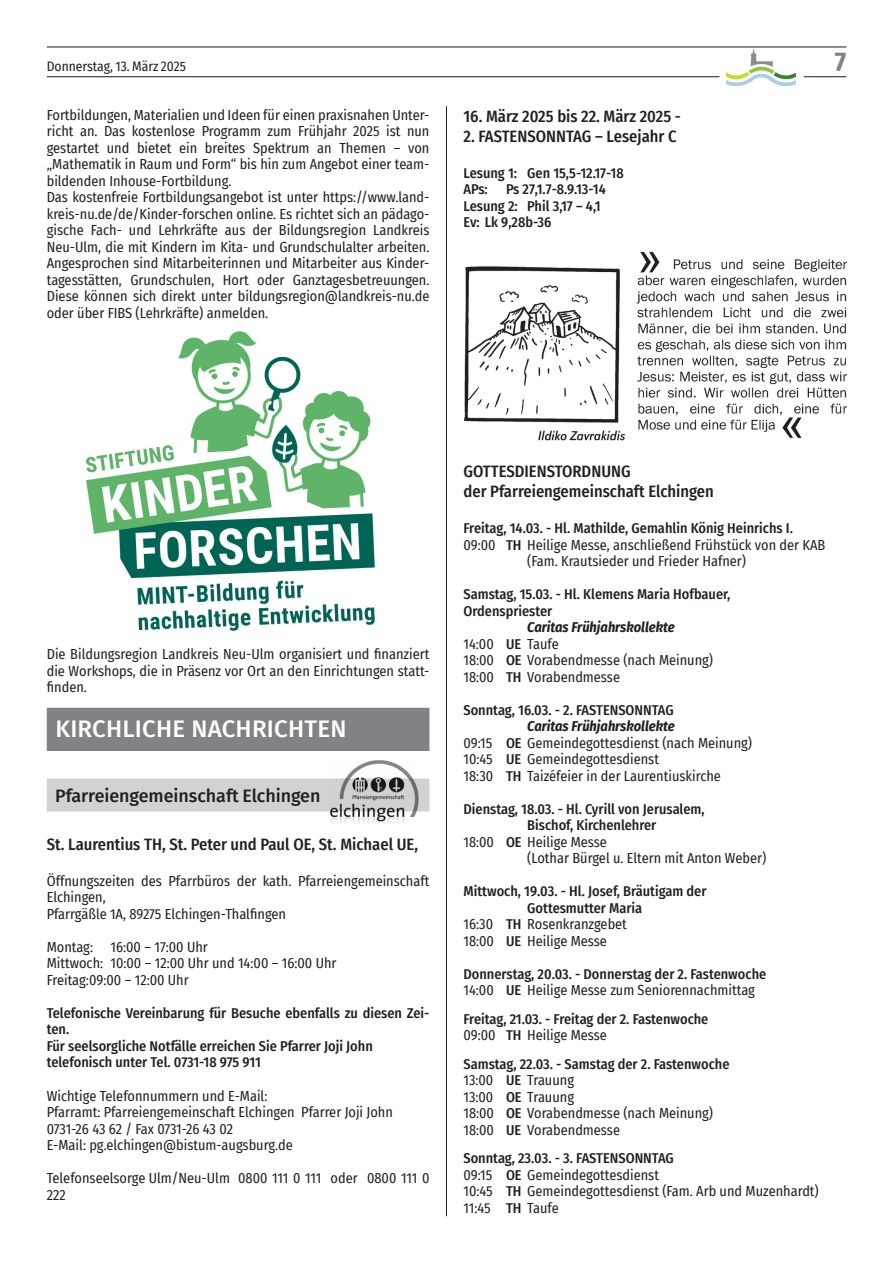
<style>
.page{position:relative;width:893px;height:1263px;background:#fff}
.page>*{position:absolute;margin:0;border:0;box-sizing:border-box;transform-origin:0 0}
.t1{font:700 27px "Fira Sans Condensed";color:#808285}
.t2{font:500 24px "Fira Sans";letter-spacing:.01em;color:#fff}
.t3{font:500 18px "Fira Sans";color:#231f20}
.t4{font:500 16.5px/19.8px "Fira Sans Condensed";color:#231f20}
.t5{font:14.25px/16.5px "Fira Sans Condensed";color:#231f20}
.t6{font:500 14.25px/16.5px "Fira Sans Condensed";color:#231f20}
.t7{font:13.5px "Fira Sans Condensed";color:#231f20}
.s1{font-weight:500}
.s2{font-weight:700;font-style:italic}
.s3{font-weight:400}
</style>
<div class="page">
<hr style="left:446px;top:106px;width:1px;height:1110px;background:#231f20">
<hr style="left:804px;top:76px;width:42px;height:1px;background:#101a21">
<hr style="left:47px;top:76px;width:672px;height:1px;background:#101a21">
<hr style="left:47px;top:47px;width:799px;height:1px;background:#101a21">
<img style="left:727px;top:48px;width:68px;height:38px">
<img style="left:86px;top:331px;width:289px;height:300px">
<div style="left:47px;top:708px;width:382px;height:42px;background:#808285"></div>
<div style="left:47px;top:778px;width:382px;height:33px;background:#d1d2d4"></div>
<img style="left:329px;top:760px;width:90px;height:63px">
<img style="left:464px;top:251px;width:382px;height:190px">
<p class="t7" style="left:47px;top:56px;width:141px">Donnerstag, 13. März 2025</p>
<h1 class="t1" style="left:835px;top:39px;width:13px">7</h1>
<p class="t5" style="left:47px;top:106px;width:384px">Fortbildungen, Materialien und Ideen für einen praxisnahen Unter&shy;richt an. Das kostenlose Programm zum Frühjahr 2025 ist nun gestartet und bietet ein breites Spektrum an Themen – von „Mathematik in Raum und Form“ bis hin zum Angebot einer team&shy;bildenden Inhouse-Fortbildung.<br>Das kostenfreie Fortbildungsangebot ist unter https://www.land&shy;kreis-nu.de/de/Kinder-forschen online. Es richtet sich an pädago&shy;gische Fach- und Lehrkräfte aus der Bildungsregion Landkreis Neu-Ulm, die mit Kindern im Kita- und Grundschulalter arbeiten.<br>Angesprochen sind Mitarbeiterinnen und Mitarbeiter aus Kinder&shy;tagesstätten, Grundschulen, Hort oder Ganztagesbetreuungen.<br>Diese können sich direkt unter bildungsregion@landkreis-nu.de oder über FIBS (Lehrkräfte) anmelden.</p>
<p class="t4" style="left:463px;top:105px;width:219px">16. März 2025 bis 22. März 2025 -</p>
<p class="t4" style="left:463px;top:125px;width:215px">2. FASTENSONNTAG – Lesejahr C</p>
<p class="t6" style="left:463px;top:164px;width:162px">Lesung 1: Gen 15,5-12.17-18<br>APs:</p>
<p class="t6" style="left:463px;top:180px;width:144px;text-indent:43px">Ps 27,1.7-8.9.13-14<br>Lesung 2: Phil 3,17 – 4,1<br>Ev: Lk 9,28b-36</p>
<p class="t5" style="left:47px;top:645px;width:384px;text-align:justify">Die Bildungsregion Landkreis Neu-Ulm organisiert und finanziert die Workshops, die in Präsenz vor Ort an den Einrichtungen statt&shy;finden.</p>
<h2 class="t2" style="left:55px;top:709px;width:293px">KIRCHLICHE NACHRICHTEN</h2>
<p class="t3" style="left:55px;top:781px;width:267px">Pfarreiengemeinschaft Elchingen</p>
<p class="t4" style="left:47px;top:833px;width:373px">St. Laurentius TH, St. Peter und Paul OE, St. Michael UE,</p>
<p class="t5" style="left:47px;top:872px;width:384px">Öffnungszeiten des Pfarrbüros der kath. Pfarreiengemeinschaft<br>Elchingen,<br>Pfarrgäßle 1A, 89275 Elchingen-Thalfingen</p>
<p class="t5" style="left:47px;top:938px;width:291px">Montag: 16:00 – 17:00 Uhr<br>Mittwoch: 10:00 – 12:00 Uhr und 14:00 – 16:00 Uhr<br>Freitag:09:00 – 12:00 Uhr</p>
<p class="t6" style="left:47px;top:1004px;width:384px">Telefonische Vereinbarung für Besuche ebenfalls zu diesen Zei&shy;ten.<br>Für seelsorgliche Notfälle erreichen Sie Pfarrer Joji John telefonisch unter Tel. 0731-18 975 911</p>
<p class="t5" style="left:47px;top:1087px;width:348px">Wichtige Telefonnummern und E-Mail:<br>Pfarramt: Pfarreiengemeinschaft Elchingen Pfarrer Joji John 0731-26 43 62 / Fax 0731-26 43 02<br>E-Mail: pg.elchingen@bistum-augsburg.de</p>
<p class="t5" style="left:47px;top:1169px;width:384px">Telefonseelsorge Ulm/Neu-Ulm 0800 111 0 111 oder 0800 111 0<br>222</p>
<p class="t4" style="left:463px;top:460px;width:252px">GOTTESDIENSTORDNUNG<br>der Pfarreiengemeinschaft Elchingen</p>
<p class="t6" style="left:463px;top:519px;width:331px">Freitag, 14.03. - Hl. Mathilde, Gemahlin König Heinrichs I.</p>
<p class="t5" style="left:463px;top:536px;width:363px">09:00 <span class="s1">TH</span> Heilige Messe, anschließend Frühstück von der KAB</p>
<p class="t5" style="left:527px;top:552px;width:220px">(Fam. Krautsieder und Frieder Hafner)</p>
<p class="t6" style="left:463px;top:585px;width:268px">Samstag, 15.03. - Hl. Klemens Maria Hofbauer,<br>Ordenspriester</p>
<p class="t5" style="left:463px;top:618px;width:251px;text-indent:64px"><span class="s2">Caritas Frühjahrskollekte<br></span>14:00 <span class="s1">UE</span> Taufe<br>18:00 <span class="s1">OE</span> Vorabendmesse (nach Meinung)<br>18:00 <span class="s1">TH</span> Vorabendmesse</p>
<p class="t6" style="left:463px;top:701px;width:212px">Sonntag, 16.03. - 2. FASTENSONNTAG</p>
<p class="t5" style="left:463px;top:717px;width:290px;text-indent:64px"><span class="s2">Caritas Frühjahrskollekte<br></span>09:15 <span class="s1">OE</span> Gemeindegottesdienst (nach Meinung)<br>10:45 <span class="s1">UE</span> Gemeindegottesdienst<br>18:30 <span class="s1">TH</span> Taizéfeier in der Laurentiuskirche</p>
<p class="t6" style="left:463px;top:800px;width:243px">Dienstag, 18.03. - Hl. Cyrill von Jerusalem,</p>
<p class="t6" style="left:527px;top:816px;width:131px">Bischof, Kirchenlehrer</p>
<p class="t5" style="left:463px;top:833px;width:145px">18:00 <span class="s1">OE</span> Heilige Messe</p>
<p class="t5" style="left:527px;top:849px;width:241px">(Lothar Bürgel u. Eltern mit Anton Weber)</p>
<p class="t6" style="left:463px;top:882px;width:244px">Mittwoch, 19.03. - Hl. Josef, Bräutigam der</p>
<p class="t6" style="left:527px;top:899px;width:117px">Gottesmutter Maria</p>
<p class="t5" style="left:463px;top:915px;width:165px">16:30 <span class="s1">TH</span> Rosenkranzgebet</p>
<p class="t5" style="left:463px;top:932px;width:145px">18:00 <span class="s1">UE</span> Heilige Messe</p>
<p class="t6" style="left:463px;top:965px;width:304px">Donnerstag, 20.03. - Donnerstag der 2. Fastenwoche<br><span class="s3">14:00</span> UE <span class="s3">Heilige Messe zum Seniorennachmittag</span></p>
<p class="t6" style="left:463px;top:1010px;width:246px">Freitag, 21.03. - Freitag der 2. Fastenwoche<br><span class="s3">09:00</span> TH <span class="s3">Heilige Messe</span></p>
<p class="t5" style="left:463px;top:1055px;width:268px"><span class="s1">Samstag, 22.03. - Samstag der 2. Fastenwoche<br></span>13:00 <span class="s1">UE</span> Trauung<br>13:00 <span class="s1">OE</span> Trauung<br>18:00 <span class="s1">OE</span> Vorabendmesse (nach Meinung)<br>18:00 <span class="s1">UE</span> Vorabendmesse</p>
<p class="t5" style="left:463px;top:1150px;width:357px"><span class="s1">Sonntag, 23.03. - 3. FASTENSONNTAG<br></span>09:15 <span class="s1">OE</span> Gemeindegottesdienst<br>10:45 <span class="s1">TH</span> Gemeindegottesdienst (Fam. Arb und Muzenhardt)<br>11:45 <span class="s1">TH</span> Taufe</p>
</div>
